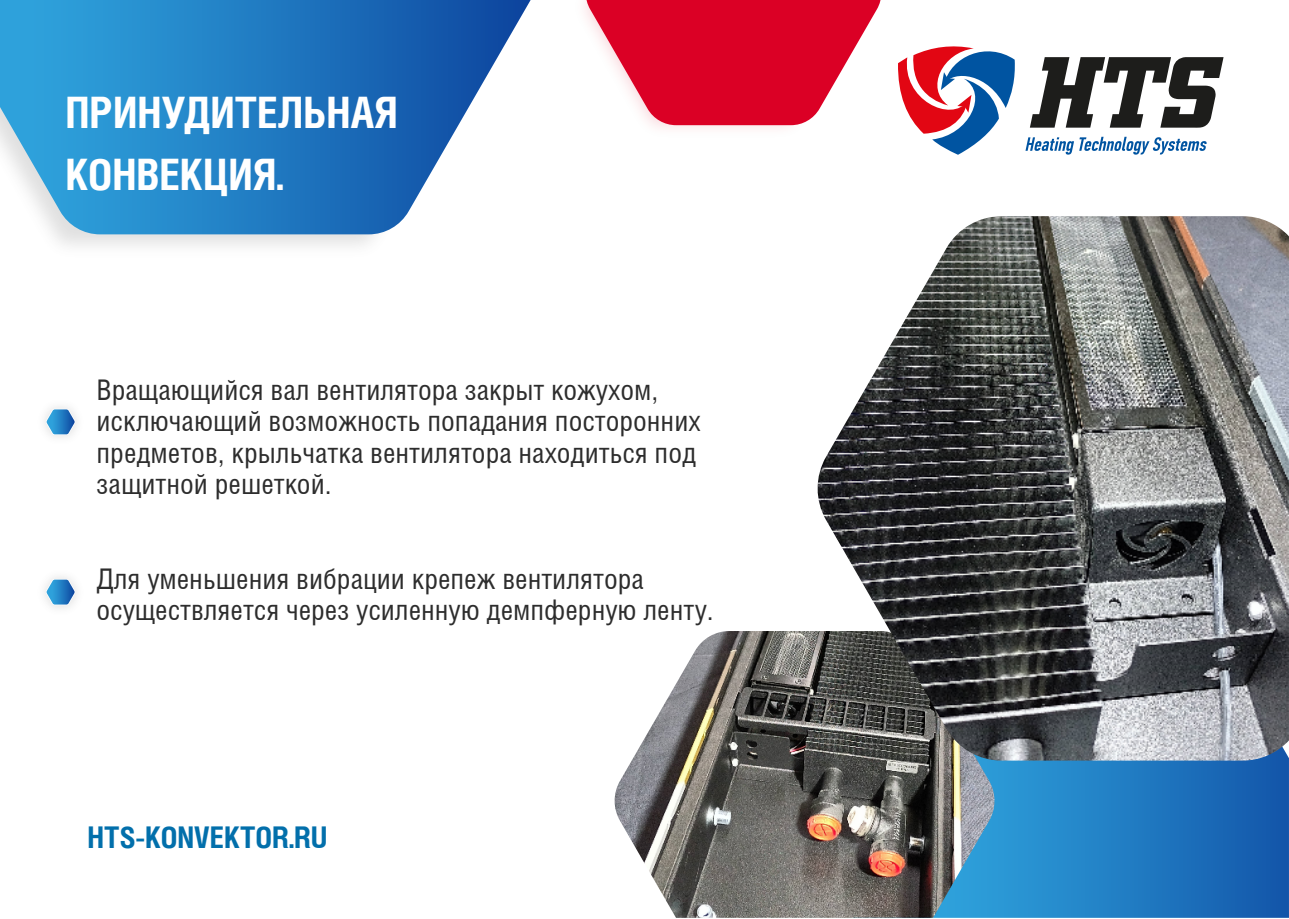
<style>
.page{position:relative;width:1289px;height:919px;background:#fff}
.page>*{position:absolute;margin:0;border:0;box-sizing:border-box;transform-origin:0 0}
.t1{font:700 43.5px/62.6px "Helios Cond";color:#fff}
.t2{font:700 30px "Helios Cond";color:#026fab}
.t3{font:28.5px/31.5px "Helios Cond";color:#2d2d2d}
</style>
<div class="page">
<svg style="left:0;top:0;width:530px;height:234px;background:#4592cc"></svg>
<svg style="left:996px;top:760px;width:292px;height:157px;background:#1f78c0"></svg>
<img style="left:654px;top:125px;width:140px;height:4px">
<svg style="left:584px;top:0;width:297px;height:125px"></svg>
<img style="left:614px;top:631px;width:382px;height:286px">
<img style="left:814px;top:216px;width:474px;height:544px">
<svg style="left:898px;top:46px;width:117px;height:109px"></svg>
<svg style="left:1029px;top:57px;width:194px;height:71px"></svg>
<svg style="left:1025px;top:137px;width:181px;height:18px"></svg>
<svg style="left:46px;top:408px;width:30px;height:27px"></svg>
<svg style="left:46px;top:579px;width:30px;height:26px"></svg>
<h1 class="t1" style="left:65px;top:80px;width:334px">ПРИНУДИТЕЛЬНАЯ<br>КОНВЕКЦИЯ.</h1>
<p class="t3" style="left:97px;top:373px;width:605px">Вращающийся вал вентилятора закрыт кожухом, исключающий возможность попадания посторонних предметов, крыльчатка вентилятора находиться под защитной решеткой.</p>
<p class="t3" style="left:97px;top:562px;width:618px">Для уменьшения вибрации крепеж вентилятора осуществляется через усиленную демпферную ленту.</p>
<p class="t2" style="left:88px;top:819px;width:241px">HTS-KONVEKTOR.RU</p>
</div>
